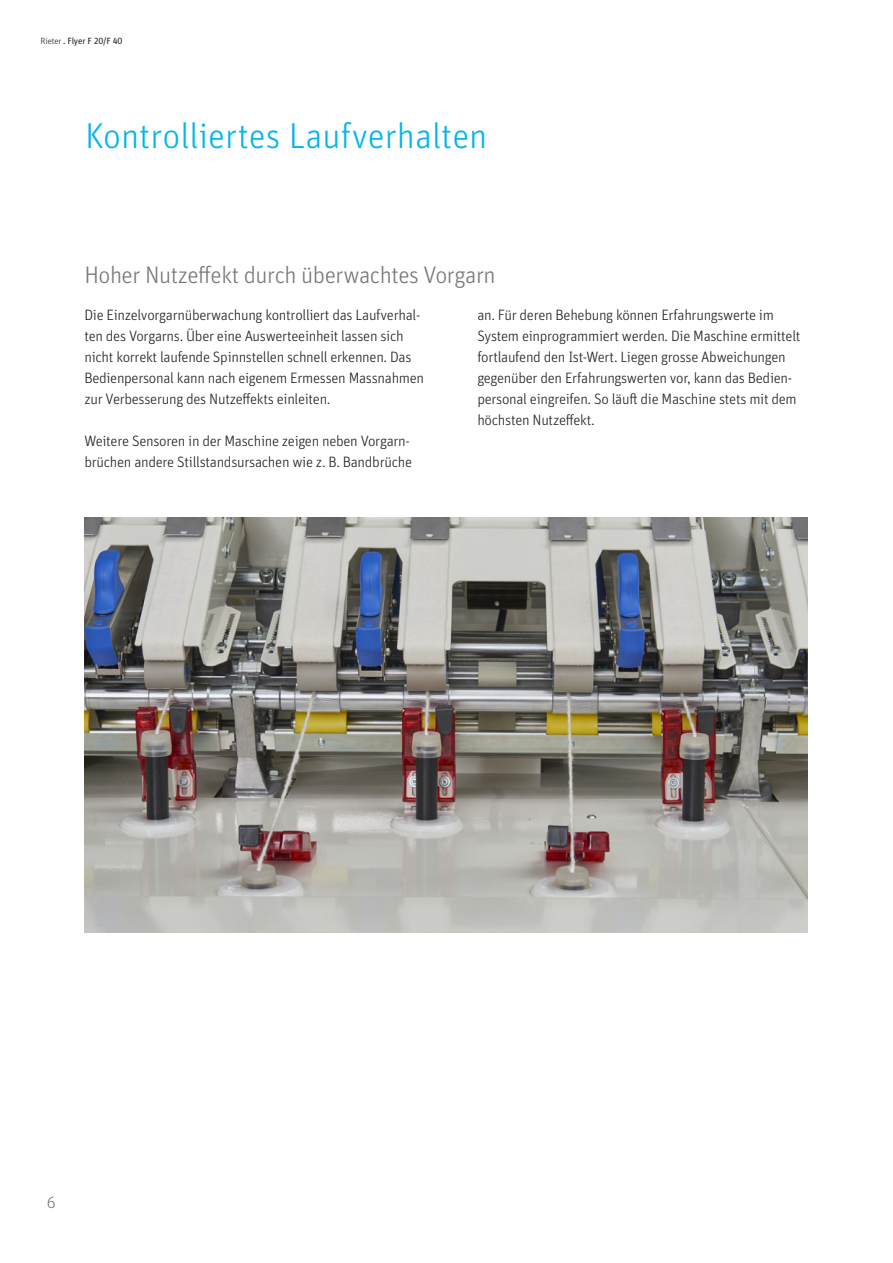
<style>
.page{position:relative;width:893px;height:1263px;background:#fff}
.page>*{position:absolute;margin:0;border:0;box-sizing:border-box;transform-origin:0 0}
.t1{font:300 36px "Unit Pro";color:#02b5eb}
.t2{font:300 24px "Unit Pro";letter-spacing:-.02em;color:#76787b}
.t3{font:300 16.5px "Unit Pro";color:#76787b}
.t4{font:300 15px/21px "Unit Pro";letter-spacing:-.02em;color:#231f20}
.t5{font:9px "Unit Pro";letter-spacing:-.02em;color:#231f20}
.s1{font-weight:300}
</style>
<div class="page">
<img style="left:84px;top:518px;width:724px;height:415px">
<p class="t5" style="left:41px;top:34px;width:83px"><span class="s1">Rieter</span> . Flyer F 20/F 40</p>
<h1 class="t1" style="left:85px;top:110px;width:404px">Kontrolliertes Laufverhalten</h1>
<h2 class="t2" style="left:84px;top:258px;width:413px">Hoher Nutzeffekt durch überwachtes Vorgarn</h2>
<p class="t4" style="left:84px;top:304px;width:341px">Die Einzelvorgarnüberwachung kontrolliert das Laufverhal&shy;ten des Vorgarns. Über eine Auswerteeinheit lassen sich nicht korrekt laufende Spinnstellen schnell erkennen. Das Bedienpersonal kann nach eigenem Ermessen Massnahmen zur Verbesserung des Nutzeffekts einleiten.</p>
<p class="t4" style="left:84px;top:430px;width:329px">Weitere Sensoren in der Maschine zeigen neben Vorgarn&shy;brüchen andere Stillstandsursachen wie z. B. Bandbrüche</p>
<p class="t4" style="left:477px;top:304px;width:325px">an. Für deren Behebung können Erfahrungswerte im System einprogrammiert werden. Die Maschine ermittelt fortlaufend den Ist-Wert. Liegen grosse Abweichungen gegenüber den Erfahrungswerten vor, kann das Bedien&shy;personal eingreifen. So läuft die Maschine stets mit dem höchsten Nutzeffekt.</p>
<p class="t3" style="left:46px;top:1191px;width:11px">6</p>
</div>
